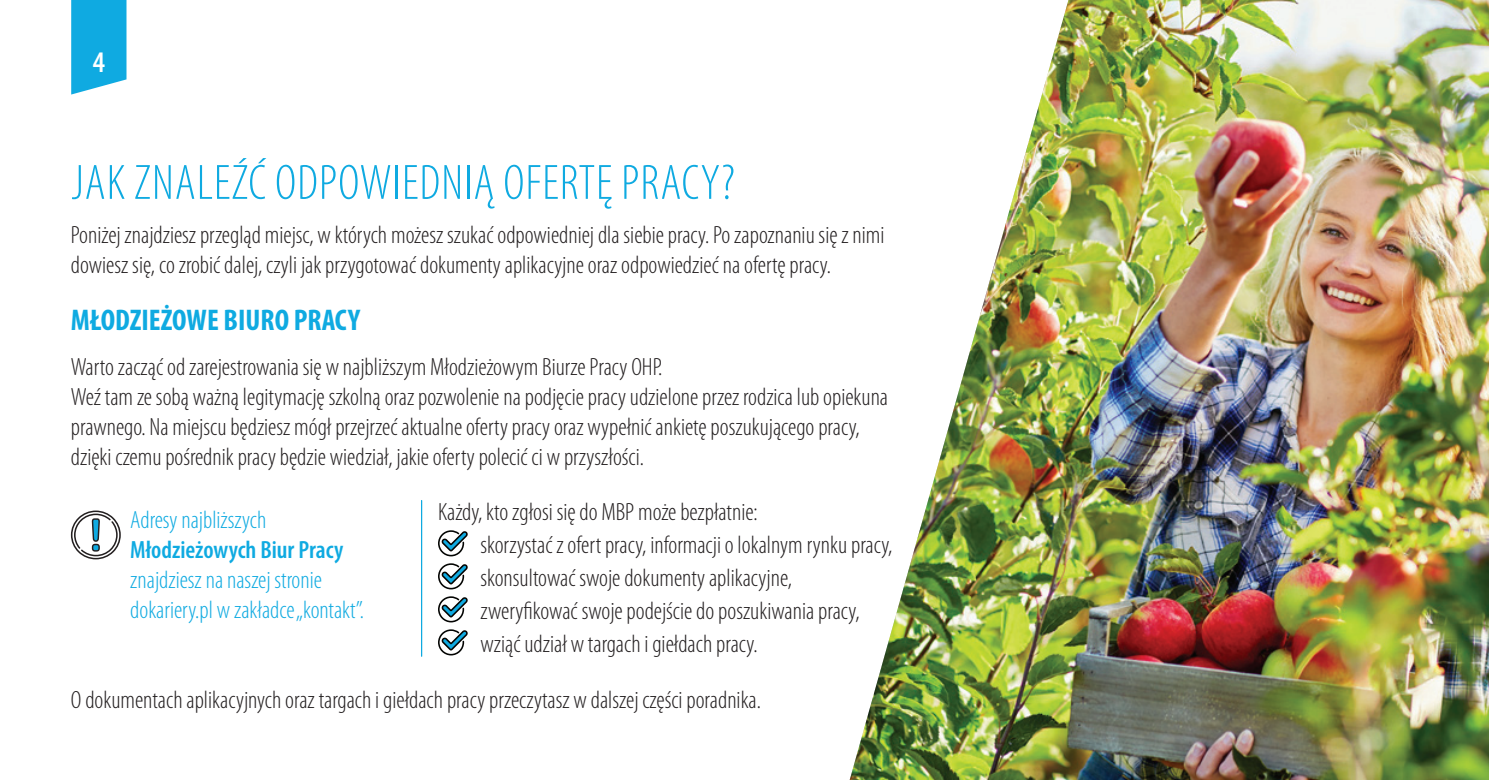
<style>
.page{position:relative;width:1489px;height:780px;background:#fff}
.page>*{position:absolute;margin:0;border:0;box-sizing:border-box;transform-origin:0 0}
.t1{font:300 condensed 50px "Myriad Pro";letter-spacing:.02em;color:#0faae1}
.t2{font:700 condensed 30px "Myriad Pro";color:#0faae1}
.t3{font:600 condensed 30px "Myriad Pro";color:#fff}
.t4{font:300 condensed 25px/30px "Myriad Pro";color:#231f20}
.t5{font:300 condensed 25px/30px "Myriad Pro";color:#0faae1}
.t6{font:600 condensed 25px "Myriad Pro";color:#0faae1}
</style>
<div class="page">
<img style="left:849px;top:0;width:639px;height:780px">
<svg style="left:71px;top:0;width:55px;height:94px;background:#21b0e3"></svg>
<svg style="left:438px;top:530px;width:30px;height:26px"></svg>
<svg style="left:438px;top:563px;width:30px;height:26px"></svg>
<svg style="left:438px;top:596px;width:30px;height:26px"></svg>
<svg style="left:438px;top:629px;width:30px;height:26px"></svg>
<hr style="left:421px;top:500px;width:1px;height:156px;background:#0faae1">
<svg style="left:71px;top:510px;width:50px;height:50px"></svg>
<p class="t3" style="left:93px;top:45px;width:14px">4</p>
<h1 class="t1" style="left:71px;top:156px;width:665px">JAK ZNALEŹĆ ODPOWIEDNIĄ OFERTĘ PRACY?</h1>
<p class="t4" style="left:71px;top:220px;width:815px">Poniżej znajdziesz przegląd miejsc, w których możesz szukać odpowiedniej dla siebie pracy. Po zapoznaniu się z nimi dowiesz się, co zrobić dalej, czyli jak przygotować dokumenty aplikacyjne oraz odpowiedzieć na ofertę pracy.</p>
<p class="t2" style="left:71px;top:301px;width:291px">MŁODZIEŻOWE BIURO PRACY</p>
<p class="t4" style="left:71px;top:352px;width:818px">Warto zacząć od zarejestrowania się w najbliższym Młodzieżowym Biurze Pracy OHP.<br>Weź tam ze sobą ważną legitymację szkolną oraz pozwolenie na podjęcie pracy udzielone przez rodzica lub opiekuna prawnego. Na miejscu będziesz mógł przejrzeć aktualne oferty pracy oraz wypełnić ankietę poszukującego pracy, dzięki czemu pośrednik pracy będzie wiedział, jakie oferty polecić ci w przyszłości.</p>
<p class="t4" style="left:480px;top:495px;width:413px;line-height:33px;text-indent:-43px">Każdy, kto zgłosi się do MBP może bezpłatnie:<br>skorzystać z ofert pracy, informacji o lokalnym rynku pracy, skonsultować swoje dokumenty aplikacyjne, zweryfikować swoje podejście do poszukiwania pracy, wziąć udział w targach i giełdach pracy.</p>
<p class="t4" style="left:71px;top:685px;width:691px">O dokumentach aplikacyjnych oraz targach i giełdach pracy przeczytasz w dalszej części poradnika.</p>
<p class="t5" style="left:130px;top:505px;width:138px">Adresy najbliższych</p>
<p class="t6" style="left:130px;top:536px;width:215px">Młodzieżowych Biur Pracy</p>
<p class="t5" style="left:130px;top:565px;width:235px">znajdziesz na naszej stronie dokariery.pl w zakładce „kontakt”.</p>
</div>
